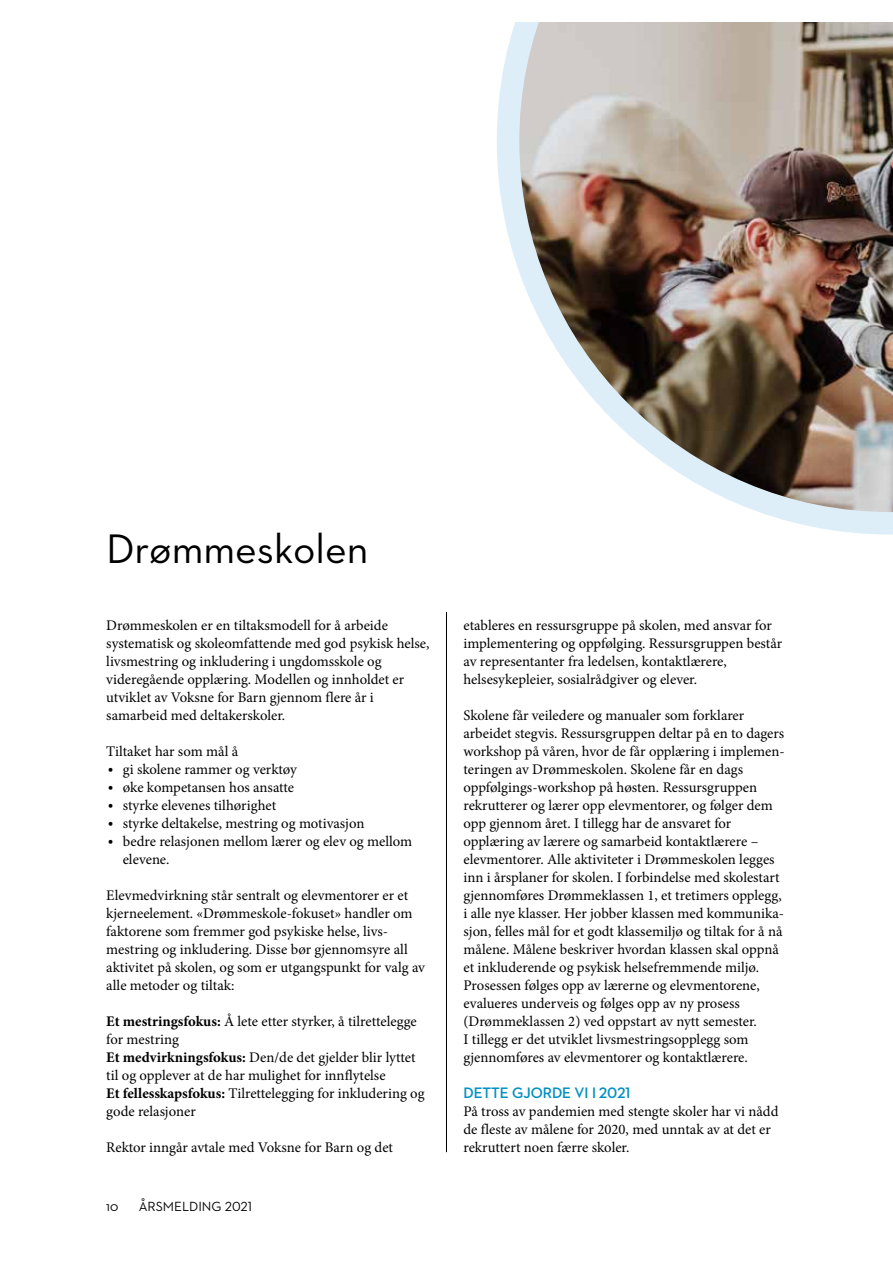
<style>
.page{position:relative;width:893px;height:1263px;background:#fff}
.page>*{position:absolute;margin:0;border:0;box-sizing:border-box;transform-origin:0 0}
.t1{font:42px "Neutraface 2 Text";color:#000}
.t2{font:700 15.45px "Neutraface 2 Display";color:#008fc3}
.t3{font:14.7px/18px "Minion Pro";color:#000}
.t4{font:13.5px "Neutraface 2 Text";color:#000}
.s1{font-weight:700}
</style>
<div class="page">
<img style="left:497px;top:22px;width:396px;height:512px">
<hr style="left:446px;top:612px;width:1px;height:540px;background:#000">
<h1 class="t1" style="left:106px;top:523px;width:264px">Drømmeskolen</h1>
<p class="t3" style="left:106px;top:616px;width:325px">Drømmeskolen er en tiltaksmodell for å arbeide systematisk og skoleomfattende med god psykisk helse, livsmestring og inkludering i ungdomsskole og videregående opplæring. Modellen og innholdet er utviklet av Voksne for Barn gjennom flere år i samarbeid med deltakerskoler.</p>
<p class="t3" style="left:106px;top:742px;width:133px">Tiltaket har som mål å</p>
<p class="t3" style="left:108px;top:760px;width:191px">• gi skolene rammer og verktøy</p>
<p class="t3" style="left:108px;top:778px;width:188px">• øke kompetansen hos ansatte</p>
<p class="t3" style="left:108px;top:796px;width:170px">• styrke elevenes tilhørighet</p>
<p class="t3" style="left:108px;top:814px;width:258px">• styrke deltakelse, mestring og motivasjon</p>
<p class="t3" style="left:123px;top:832px;width:291px;text-indent:-15px">• bedre relasjonen mellom lærer og elev og mellom elevene.</p>
<p class="t3" style="left:106px;top:886px;width:320px">Elevmedvirkning står sentralt og elevmentorer er et kjerneelement. «Drømmeskole-fokuset» handler om faktorene som fremmer god psykiske helse, livs&shy;mestring og inkludering. Disse bør gjennomsyre all aktivitet på skolen, og som er utgangspunkt for valg av alle metoder og tiltak:</p>
<p class="t3" style="left:106px;top:1012px;width:320px"><span class="s1">Et mestringsfokus:</span> Å lete etter styrker, å tilrettelegge for mestring<br><span class="s1">Et medvirkningsfokus:</span> Den/de det gjelder blir lyttet til og opplever at de har mulighet for innflytelse<br><span class="s1">Et fellesskapsfokus:</span> Tilrettelegging for inkludering og gode relasjoner</p>
<p class="t3" style="left:106px;top:1138px;width:288px">Rektor inngår avtale med Voksne for Barn og det</p>
<p class="t4" style="left:106px;top:1198px;width:14px">10</p>
<p class="t4" style="left:139px;top:1198px;width:115px">ÅRSMELDING 2021</p>
<p class="t3" style="left:463px;top:616px;width:320px">etableres en ressursgruppe på skolen, med ansvar for implementering og oppfølging. Ressursgruppen består av representanter fra ledelsen, kontaktlærere, helsesykepleier, sosialrådgiver og elever.</p>
<p class="t3" style="left:463px;top:706px;width:323px">Skolene får veiledere og manualer som forklarer arbeidet stegvis. Ressursgruppen deltar på en to dagers workshop på våren, hvor de får opplæring i implemen&shy;teringen av Drømmeskolen. Skolene får en dags oppfølgings-workshop på høsten. Ressursgruppen rekrutterer og lærer opp elevmentorer, og følger dem opp gjennom året. I tillegg har de ansvaret for opplæring av lærere og samarbeid kontaktlærere – elevmentorer. Alle aktiviteter i Drømmeskolen legges inn i årsplaner for skolen. I forbindelse med skolestart gjennomføres Drømmeklassen 1, et tretimers opplegg, i alle nye klasser. Her jobber klassen med kommunika&shy;sjon, felles mål for et godt klassemiljø og tiltak for å nå målene. Målene beskriver hvordan klassen skal oppnå et inkluderende og psykisk helsefremmende miljø.<br>Prosessen følges opp av lærerne og elevmentorene, evalueres underveis og følges opp av ny prosess (Drømmeklassen 2) ved oppstart av nytt semester.<br>I tillegg er det utviklet livsmestringsopplegg som gjennomføres av elevmentorer og kontaktlærere.</p>
<p class="t2" style="left:463px;top:1084px;width:168px">DETTE GJORDE VI I 2021</p>
<p class="t3" style="left:463px;top:1102px;width:316px">På tross av pandemien med stengte skoler har vi nådd de fleste av målene for 2020, med unntak av at det er rekruttert noen færre skoler.</p>
</div>
